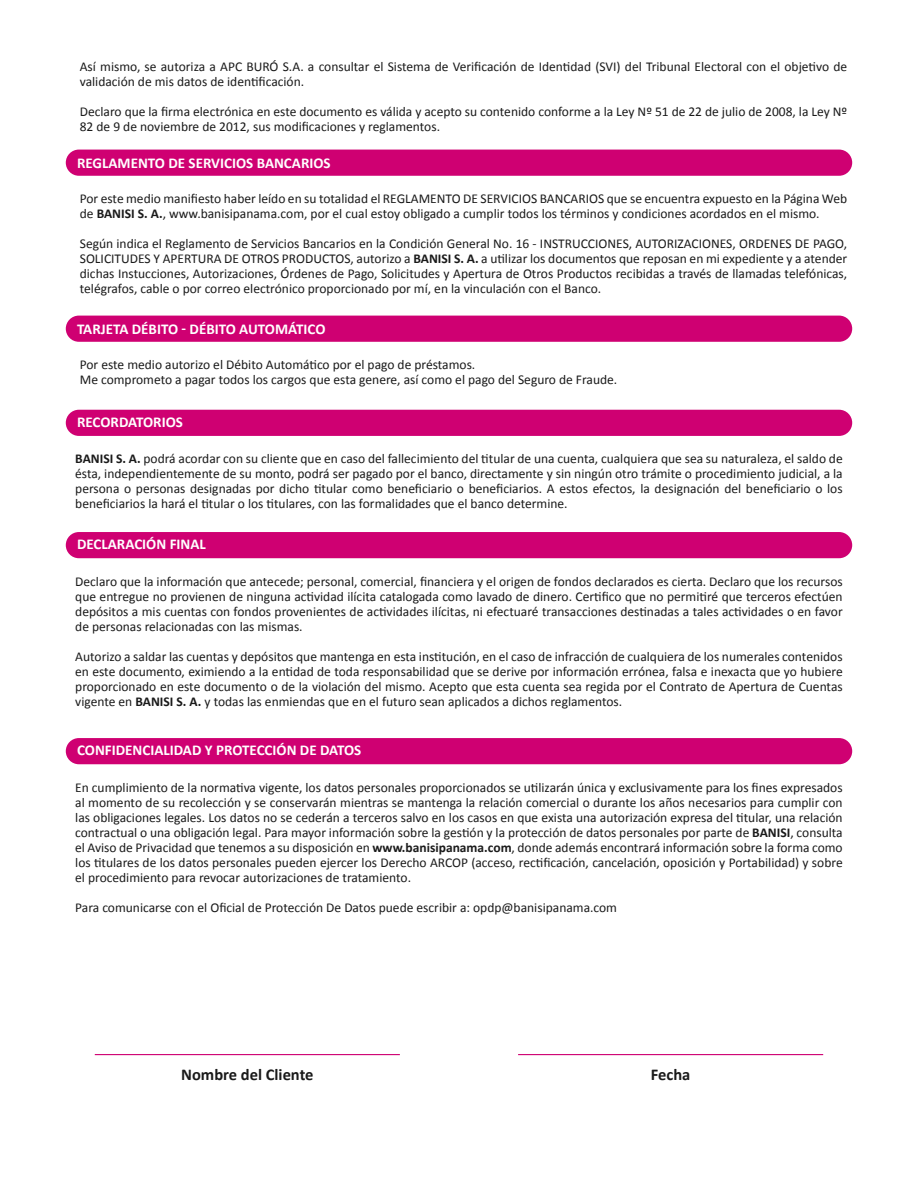
<style>
.page{position:relative;width:918px;height:1188px;background:#fff}
.page>*{position:absolute;margin:0;border:0;box-sizing:border-box;transform-origin:0 0}
.t1{font:700 16.5px "Calibri";color:#1a1a1a}
.t2{font:700 15px "Calibri";color:#fff}
.t3{font:13.5px/15px "Calibri";color:#1a1a1a;text-align:justify}
.s1{font-weight:700}
</style>
<div class="page">
<div style="left:66px;top:150px;width:786px;height:26px;background:#cf0072;border-radius:13px"></div>
<div style="left:66px;top:316px;width:786px;height:26px;background:#cf0072;border-radius:13px"></div>
<div style="left:66px;top:410px;width:786px;height:26px;background:#cf0072;border-radius:13px"></div>
<div style="left:66px;top:532px;width:786px;height:26px;background:#cf0072;border-radius:13px"></div>
<div style="left:66px;top:738px;width:786px;height:26px;background:#cf0072;border-radius:13px"></div>
<hr style="left:95px;top:1054px;width:305px;height:1px;background:#cf0072">
<hr style="left:518px;top:1054px;width:305px;height:1px;background:#cf0072">
<p class="t3" style="left:80px;top:59px;width:769px">Así mismo, se autoriza a APC BURÓ S.A. a consultar el Sistema de Verificación de Identidad (SVI) del Tribunal Electoral con el objetivo de validación de mis datos de identificación.</p>
<p class="t3" style="left:80px;top:104px;width:769px">Declaro que la firma electrónica en este documento es válida y acepto su contenido conforme a la Ley Nº 51 de 22 de julio de 2008, la Ley Nº<br>82 de 9 de noviembre de 2012, sus modificaciones y reglamentos.</p>
<p class="t2" style="left:77px;top:154px;width:255px">REGLAMENTO DE SERVICIOS BANCARIOS</p>
<p class="t3" style="left:80px;top:191px;width:769px">Por este medio manifiesto haber leído en su totalidad el REGLAMENTO DE SERVICIOS BANCARIOS que se encuentra expuesto en la Página Web de <span class="s1">BANISI S. A.</span>, www.banisipanama.com, por el cual estoy obligado a cumplir todos los términos y condiciones acordados en el mismo.</p>
<p class="t3" style="left:80px;top:236px;width:769px">Según indica el Reglamento de Servicios Bancarios en la Condición General No. 16 - INSTRUCCIONES, AUTORIZACIONES, ORDENES DE PAGO, SOLICITUDES Y APERTURA DE OTROS PRODUCTOS, autorizo a <span class="s1">BANISI S. A.</span> a utilizar los documentos que reposan en mi expediente y a atender dichas Instucciones, Autorizaciones, Órdenes de Pago, Solicitudes y Apertura de Otros Productos recibidas a través de llamadas telefónicas, telégrafos, cable o por correo electrónico proporcionado por mí, en la vinculación con el Banco.</p>
<p class="t2" style="left:77px;top:320px;width:250px">TARJETA DÉBITO - DÉBITO AUTOMÁTICO</p>
<p class="t3" style="left:80px;top:357px;width:539px">Por este medio autorizo el Débito Automático por el pago de préstamos.<br>Me comprometo a pagar todos los cargos que esta genere, así como el pago del Seguro de Fraude.</p>
<p class="t2" style="left:77px;top:412px;width:107px">RECORDATORIOS</p>
<p class="t3" style="left:75px;top:451px;width:769px"><span class="s1">BANISI S. A.</span> podrá acordar con su cliente que en caso del fallecimiento del titular de una cuenta, cualquiera que sea su naturaleza, el saldo de ésta, independientemente de su monto, podrá ser pagado por el banco, directamente y sin ningún otro trámite o procedimiento judicial, a la persona o personas designadas por dicho titular como beneficiario o beneficiarios. A estos efectos, la designación del beneficiario o los beneficiarios la hará el titular o los titulares, con las formalidades que el banco determine.</p>
<p class="t2" style="left:77px;top:535px;width:130px">DECLARACIÓN FINAL</p>
<p class="t3" style="left:75px;top:574px;width:769px">Declaro que la información que antecede; personal, comercial, financiera y el origen de fondos declarados es cierta. Declaro que los recursos que entregue no provienen de ninguna actividad ilícita catalogada como lavado de dinero. Certifico que no permitiré que terceros efectúen depósitos a mis cuentas con fondos provenientes de actividades ilícitas, ni efectuaré transacciones destinadas a tales actividades o en favor de personas relacionadas con las mismas.</p>
<p class="t3" style="left:75px;top:649px;width:769px">Autorizo a saldar las cuentas y depósitos que mantenga en esta institución, en el caso de infracción de cualquiera de los numerales contenidos en este documento, eximiendo a la entidad de toda responsabilidad que se derive por información errónea, falsa e inexacta que yo hubiere proporcionado en este documento o de la violación del mismo. Acepto que esta cuenta sea regida por el Contrato de Apertura de Cuentas vigente en <span class="s1">BANISI S. A.</span> y todas las enmiendas que en el futuro sean aplicados a dichos reglamentos.</p>
<p class="t2" style="left:77px;top:741px;width:286px">CONFIDENCIALIDAD Y PROTECCIÓN DE DATOS</p>
<p class="t3" style="left:75px;top:780px;width:769px">En cumplimiento de la normativa vigente, los datos personales proporcionados se utilizarán única y exclusivamente para los fines expresados al momento de su recolección y se conservarán mientras se mantenga la relación comercial o durante los años necesarios para cumplir con las obligaciones legales. Los datos no se cederán a terceros salvo en los casos en que exista una autorización expresa del titular, una relación contractual o una obligación legal. Para mayor información sobre la gestión y la protección de datos personales por parte de <span class="s1">BANISI</span>, consulta el Aviso de Privacidad que tenemos a su disposición en <span class="s1">www.banisipanama.com</span>, donde además encontrará información sobre la forma como los titulares de los datos personales pueden ejercer los Derecho ARCOP (acceso, rectificación, cancelación, oposición y Portabilidad) y sobre el procedimiento para revocar autorizaciones de tratamiento.</p>
<p class="t3" style="left:75px;top:900px;width:543px">Para comunicarse con el Oficial de Protección De Datos puede escribir a: opdp@banisipanama.com</p>
<p class="t1" style="left:181px;top:1064px;width:134px">Nombre del Cliente</p>
<p class="t1" style="left:651px;top:1064px;width:41px">Fecha</p>
</div>
